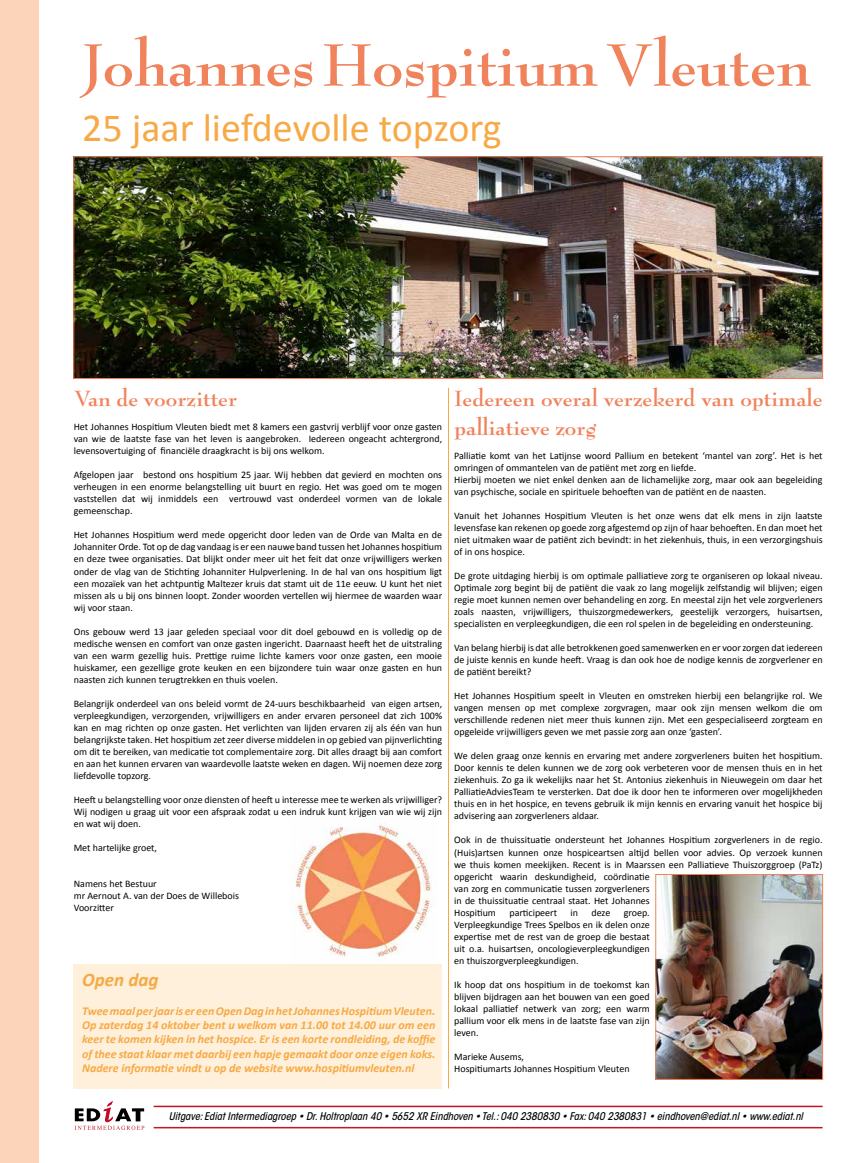
<style>
.page{position:relative;width:851px;height:1163px;background:#fff}
.page>*{position:absolute;margin:0;border:0;box-sizing:border-box;transform-origin:0 0}
.t1{font:700 65px "Bernhard Modern Std";color:#f0835c}
.t2{font:40px "Calibri";color:#f7a945}
.t3{font:700 24px/28.8px "Bernhard Modern Std";color:#f0835c}
.t4{font:italic 700 19px "Calibri";color:#f7a945}
.t5{font:italic 700 12px/14.4px "Calibri";color:#f7a945;text-align:justify}
.t6{font:italic 500 condensed 10.6px "ITC Avant Garde Std";color:#000}
.t7{font:10px/12px "Calibri";color:#000;text-align:justify}
</style>
<div class="page">
<img style="left:75px;top:158px;width:745px;height:219px">
<div style="left:73px;top:156px;width:749px;height:223px;border:1px solid #f0835c"></div>
<div style="left:0;top:0;width:38px;height:1162px;background:#fbd4ba"></div>
<svg style="left:75px;top:1101px;width:69px;height:28px"></svg>
<hr style="left:154px;top:1126px;width:668px;height:2px;background:#c11728">
<hr style="left:154px;top:1105px;width:668px;height:1px;background:#c11728">
<img style="left:290px;top:817px;width:146px;height:140px">
<div style="left:74px;top:963px;width:368px;height:125px;background:#fef0da"></div>
<hr style="left:448px;top:388px;width:1px;height:700px;background:#f7a945">
<img style="left:657px;top:876px;width:163px;height:201px">
<div style="left:655px;top:874px;width:167px;height:205px;border:1px solid #f0835c"></div>
<h1 class="t1" style="left:82px;top:31px;width:730px">Johannes Hospitium Vleuten</h1>
<h2 class="t2" style="left:82px;top:102px;width:421px">25 jaar liefdevolle topzorg</h2>
<h3 class="t3" style="left:74px;top:385px;width:165px">Van de voorzitter</h3>
<p class="t7" style="left:74px;top:420px;width:370px">Het Johannes Hospitium Vleuten biedt met 8 kamers een gastvrij verblijf voor onze gasten van wie de laatste fase van het leven is aangebroken. Iedereen ongeacht achtergrond, levensovertuiging of financiële draagkracht is bij ons welkom.</p>
<p class="t7" style="left:74px;top:468px;width:370px">Afgelopen jaar bestond ons hospitium 25 jaar. Wij hebben dat gevierd en mochten ons verheugen in een enorme belangstelling uit buurt en regio. Het was goed om te mogen vaststellen dat wij inmiddels een vertrouwd vast onderdeel vormen van de lokale gemeenschap.</p>
<p class="t7" style="left:74px;top:528px;width:370px">Het Johannes Hospitium werd mede opgericht door leden van de Orde van Malta en de Johanniter Orde. Tot op de dag vandaag is er een nauwe band tussen het Johannes hospitium en deze twee organisaties. Dat blijkt onder meer uit het feit dat onze vrijwilligers werken onder de vlag van de Stichting Johanniter Hulpverlening. In de hal van ons hospitium ligt een mozaïek van het achtpuntig Maltezer kruis dat stamt uit de 11e eeuw. U kunt het niet missen als u bij ons binnen loopt. Zonder woorden vertellen wij hiermee de waarden waar wij voor staan.</p>
<p class="t7" style="left:74px;top:624px;width:370px">Ons gebouw werd 13 jaar geleden speciaal voor dit doel gebouwd en is volledig op de medische wensen en comfort van onze gasten ingericht. Daarnaast heeft het de uitstraling van een warm gezellig huis. Prettige ruime lichte kamers voor onze gasten, een mooie huiskamer, een gezellige grote keuken en een bijzondere tuin waar onze gasten en hun naasten zich kunnen terugtrekken en thuis voelen.</p>
<p class="t7" style="left:74px;top:696px;width:370px">Belangrijk onderdeel van ons beleid vormt de 24-uurs beschikbaarheid van eigen artsen, verpleegkundigen, verzorgenden, vrijwilligers en ander ervaren personeel dat zich 100% kan en mag richten op onze gasten. Het verlichten van lijden ervaren zij als één van hun belangrijkste taken. Het hospitium zet zeer diverse middelen in op gebied van pijnverlichting om dit te bereiken, van medicatie tot complementaire zorg. Dit alles draagt bij aan comfort en aan het kunnen ervaren van waardevolle laatste weken en dagen. Wij noemen deze zorg liefdevolle topzorg.</p>
<p class="t7" style="left:74px;top:792px;width:370px">Heeft u belangstelling voor onze diensten of heeft u interesse mee te werken als vrijwilliger?<br>Wij nodigen u graag uit voor een afspraak zodat u een indruk kunt krijgen van wie wij zijn en wat wij doen.</p>
<p class="t7" style="left:74px;top:840px;width:85px">Met hartelijke groet,</p>
<p class="t7" style="left:74px;top:876px;width:167px;text-align:left">Namens het Bestuur<br>mr Aernout A. van der Does de Willebois<br>Voorzitter</p>
<h3 class="t4" style="left:82px;top:967px;width:78px">Open dag</h3>
<p class="t5" style="left:82px;top:1002px;width:354px">Twee maal per jaar is er een Open Dag in het Johannes Hospitium Vleuten.<br>Op zaterdag 14 oktober bent u welkom van 11.00 tot 14.00 uur om een keer te komen kijken in het hospice. Er is een korte rondleiding, de koffie of thee staat klaar met daarbij een hapje gemaakt door onze eigen koks.<br>Nadere informatie vindt u op de website www.hospitiumvleuten.nl</p>
<h3 class="t3" style="left:454px;top:385px;width:370px">Iedereen overal verzekerd van optimale palliatieve zorg</h3>
<p class="t7" style="left:454px;top:449px;width:370px;text-align:left">Palliatie komt van het Latijnse woord Pallium en betekent ‘mantel van zorg’. Het is het omringen of ommantelen van de patiënt met zorg en liefde.<br>Hierbij moeten we niet enkel denken aan de lichamelijke zorg, maar ook aan begeleiding van psychische, sociale en spirituele behoeften van de patiënt en de naasten.</p>
<p class="t7" style="left:454px;top:509px;width:370px">Vanuit het Johannes Hospitium Vleuten is het onze wens dat elk mens in zijn laatste levensfase kan rekenen op goede zorg afgestemd op zijn of haar behoeften. En dan moet het niet uitmaken waar de patiënt zich bevindt: in het ziekenhuis, thuis, in een verzorgingshuis of in ons hospice.</p>
<p class="t7" style="left:454px;top:569px;width:370px">De grote uitdaging hierbij is om optimale palliatieve zorg te organiseren op lokaal niveau.<br>Optimale zorg begint bij de patiënt die vaak zo lang mogelijk zelfstandig wil blijven; eigen regie moet kunnen nemen over behandeling en zorg. En meestal zijn het vele zorgverleners zoals naasten, vrijwilligers, thuiszorgmedewerkers, geestelijk verzorgers, huisartsen, specialisten en verpleegkundigen, die een rol spelen in de begeleiding en ondersteuning.</p>
<p class="t7" style="left:454px;top:641px;width:370px">Van belang hierbij is dat alle betrokkenen goed samenwerken en er voor zorgen dat iedereen de juiste kennis en kunde heeft. Vraag is dan ook hoe de nodige kennis de zorgverlener en de patiënt bereikt?</p>
<p class="t7" style="left:454px;top:689px;width:370px">Het Johannes Hospitium speelt in Vleuten en omstreken hierbij een belangrijke rol. We vangen mensen op met complexe zorgvragen, maar ook zijn mensen welkom die om verschillende redenen niet meer thuis kunnen zijn. Met een gespecialiseerd zorgteam en opgeleide vrijwilligers geven we met passie zorg aan onze ‘gasten’.</p>
<p class="t7" style="left:454px;top:749px;width:370px">We delen graag onze kennis en ervaring met andere zorgverleners buiten het hospitium.<br>Door kennis te delen kunnen we de zorg ook verbeteren voor de mensen thuis en in het ziekenhuis. Zo ga ik wekelijks naar het St. Antonius ziekenhuis in Nieuwegein om daar het PalliatieAdviesTeam te versterken. Dat doe ik door hen te informeren over mogelijkheden thuis en in het hospice, en tevens gebruik ik mijn kennis en ervaring vanuit het hospice bij advisering aan zorgverleners aldaar.</p>
<p class="t7" style="left:454px;top:833px;width:370px;text-align:left">Ook in de thuissituatie ondersteunt het Johannes Hospitium zorgverleners in de regio. (Huis)artsen kunnen onze hospiceartsen altijd bellen voor advies. Op verzoek kunnen we thuis komen meekijken. Recent is in Maarssen een Palliatieve Thuiszorggroep (PaTz) opgericht waarin deskundigheid, coördinatie<br>van zorg en communicatie tussen zorgverleners<br>in de thuissituatie centraal staat. Het Johannes<br>Hospitium</p>
<p class="t7" style="left:509px;top:905px;width:49px">participeert</p>
<p class="t7" style="left:570px;top:905px;width:9px">in</p>
<p class="t7" style="left:591px;top:905px;width:20px">deze</p>
<p class="t7" style="left:454px;top:905px;width:197px;text-indent:169px">groep.<br>Verpleegkundige Trees Spelbos en ik delen onze expertise met de rest van de groep die bestaat uit o.a. huisartsen, oncologieverpleegkundigen en thuiszorgverpleegkundigen.</p>
<p class="t7" style="left:454px;top:977px;width:197px">Ik hoop dat ons hospitium in de toekomst kan blijven bijdragen aan het bouwen van een goed lokaal palliatief netwerk van zorg; een warm pallium voor elk mens in de laatste fase van zijn leven.</p>
<p class="t7" style="left:454px;top:1049px;width:177px">Marieke Ausems,<br>Hospitiumarts Johannes Hospitium Vleuten</p>
<p class="t6" style="left:169px;top:1109px;width:638px">Uitgave:EdiatIntermediagroep •Dr.Holtroplaan 40 •5652 XR Eindhoven •Tel.:040 2380830 •Fax:040 2380831 •eindhoven@ediat.nl•www.ediat.nl</p>
</div>
